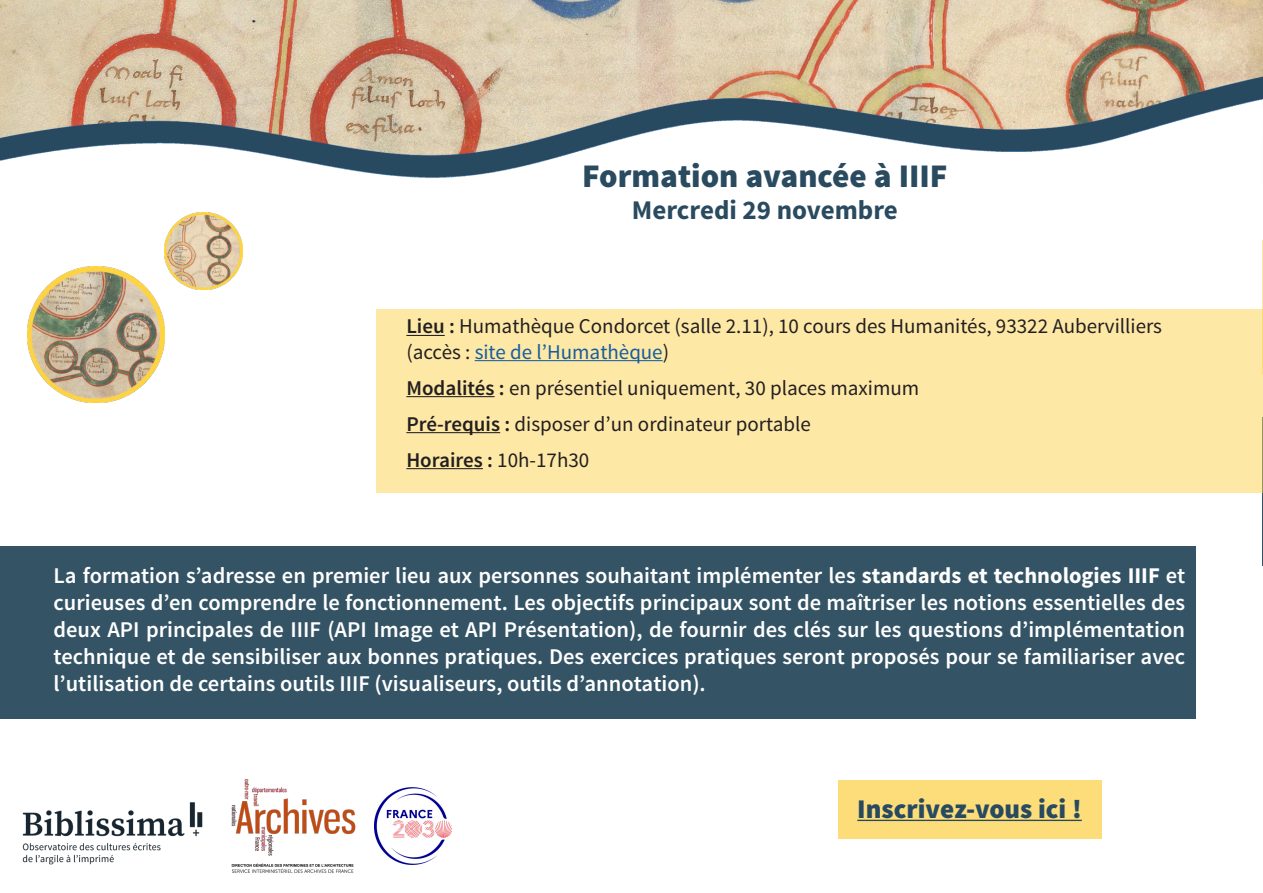
<style>
.page{position:relative;width:1263px;height:893px;background:#fff}
.page>*{position:absolute;margin:0;border:0;box-sizing:border-box;transform-origin:0 0}
.t1{font:900 33px "Source Sans Pro";color:#294a5f}
.t2{font:900 27px "Source Sans Pro";color:#284a60}
.t3{font:700 27px "Source Sans Pro";color:#294a5f}
.t4{font:600 22.5px/27px "Source Sans Pro";color:#fff;text-align:justify}
.t5{font:21px "Source Sans Pro";color:#231f20}
.t6{font:21px "Source Sans Pro";color:#175d9e}
.t7{font:600 21px "Source Sans Pro";color:#231f20}
.s1{font-weight:600}
.s2{color:#231f20}
.s3{font-weight:400}
.s4{font-weight:700}
</style>
<div class="page">
<hr style="left:1262px;top:418px;width:1px;height:148px;background:#345465">
<div style="left:838px;top:780px;width:263px;height:59px;background:#fcdd79"></div>
<div style="left:376px;top:309px;width:886px;height:184px;background:#fde8a6"></div>
<div style="left:0;top:546px;width:1196px;height:173px;background:#345465"></div>
<img style="left:0;top:0;width:1263px;height:178px">
<hr style="left:406px;top:335px;width:39px;height:1px;background:#231f20">
<hr style="left:475px;top:360px;width:188px;height:1px;background:#175d9e">
<hr style="left:406px;top:396px;width:89px;height:1px;background:#231f20">
<hr style="left:406px;top:432px;width:94px;height:1px;background:#231f20">
<hr style="left:406px;top:468px;width:77px;height:1px;background:#231f20">
<hr style="left:857px;top:820px;width:225px;height:1px;background:#284a60">
<img style="left:28px;top:266px;width:137px;height:137px">
<img style="left:165px;top:213px;width:78px;height:77px">
<hr style="left:1262px;top:241px;width:1px;height:133px;background:#fcd24d">
<img style="left:22px;top:802px;width:181px;height:63px">
<img style="left:231px;top:779px;width:125px;height:94px">
<img style="left:374px;top:788px;width:78px;height:76px">
<p class="t1" style="left:582px;top:154px;width:367px">Formation avancée à IIIF</p>
<p class="t3" style="left:632px;top:193px;width:267px">Mercredi 29 novembre</p>
<p class="t5" style="left:406px;top:313px;width:757px"><span class="s1">Lieu :</span> Humathèque Condorcet (salle 2.11), 10 cours des Humanités, 93322 Aubervilliers</p>
<p class="t6" style="left:406px;top:339px;width:264px"><span class="s2">(accès :</span> site de l’Humathèque<span class="s2">)</span></p>
<p class="t5" style="left:406px;top:375px;width:514px"><span class="s1">Modalités :</span> en présentiel uniquement, 30 places maximum</p>
<p class="t5" style="left:406px;top:411px;width:406px"><span class="s1">Pré-requis :</span> disposer d’un ordinateur portable</p>
<p class="t7" style="left:406px;top:446px;width:184px">Horaires : <span class="s3">10h-17h30</span></p>
<p class="t4" style="left:54px;top:562px;width:1133px">La formation s’adresse en premier lieu aux personnes souhaitant implémenter les <span class="s4">standards et technologies IIIF</span> et curieuses d’en comprendre le fonctionnement. Les objectifs principaux sont de maîtriser les notions essentielles des deux API principales de IIIF (API Image et API Présentation), de fournir des clés sur les questions d’implémentation technique et de sensibiliser aux bonnes pratiques. Des exercices pratiques seront proposés pour se familiariser avec l’utilisation de certains outils IIIF (visualiseurs, outils d’annotation).</p>
<p class="t2" style="left:857px;top:791px;width:226px">Inscrivez-vous ici !</p>
</div>
